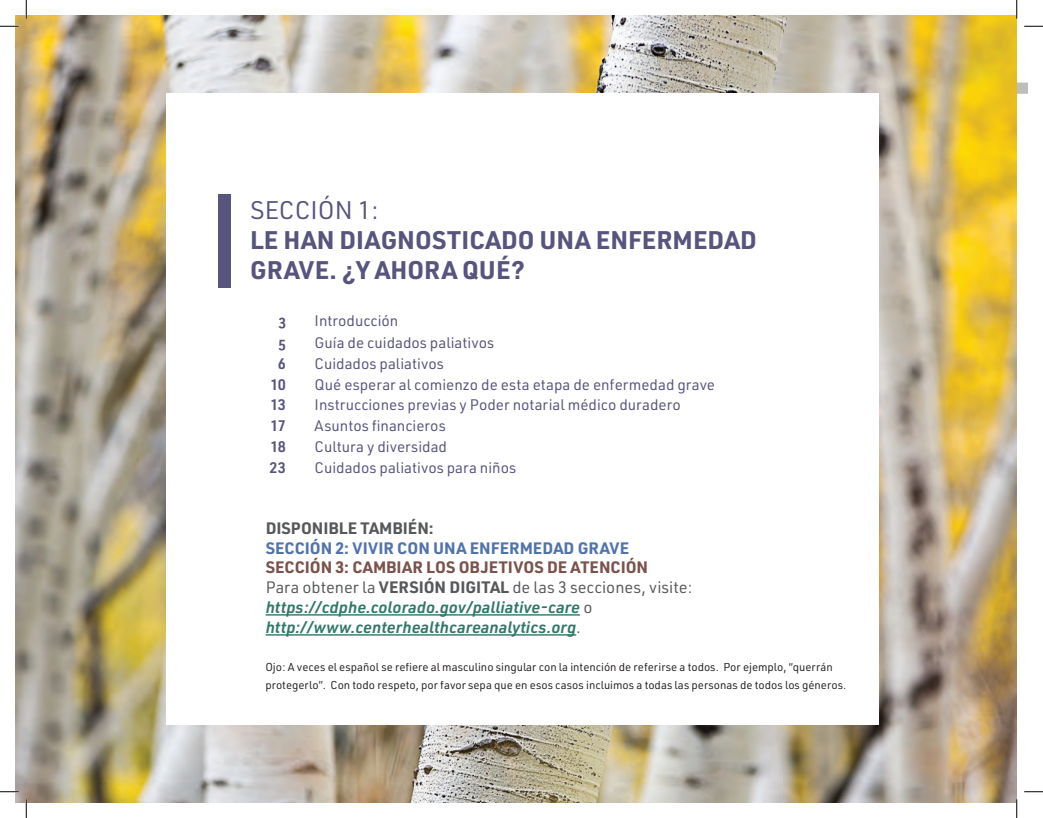
<style>
.page{position:relative;width:1043px;height:818px;background:#fff}
.page>*{position:absolute;margin:0;border:0;box-sizing:border-box;transform-origin:0 0}
.t1{font:700 25px/30px "URWDIN";color:#57547d}
.t2{font:25px "URWDIN";color:#57547d}
.t3{font:italic 600 16.25px/19.9px "URWDIN";color:#317769}
.t4{font:700 16.25px "URWDIN";color:#5173ac}
.t5{font:700 16.25px "URWDIN";color:#57585a}
.t6{font:15px/22.5px "URWDIN";color:#57547d}
.t7{font:600 15px/22.5px "URWDIN";letter-spacing:-.045em;color:#57547d}
.t8{font:11.25px/17.5px "URWDIN";color:#231f20}
.s1{font-weight:700;font-style:normal;color:#7b524c}
.s2{font-weight:400;font-style:normal;color:#57585a}
.s3{font-weight:700;font-style:normal;color:#57585a}
</style>
<div class="page">
<div style="left:1016px;top:82px;width:12px;height:12px;background:#bfbebe"></div>
<img style="left:15px;top:15px;width:1001px;height:787px">
<div style="left:166px;top:94px;width:712px;height:631px;background:#fff"></div>
<div style="left:219px;top:194px;width:12px;height:94px;background:#57547d"></div>
<hr style="left:266px;top:614px;width:314px;height:1px;background:#317769">
<hr style="left:266px;top:634px;width:310px;height:1px;background:#317769">
<svg style="left:0;top:25px;width:19px;height:2px"></svg>
<svg style="left:1024px;top:25px;width:18px;height:2px"></svg>
<svg style="left:0;top:790px;width:19px;height:2px"></svg>
<svg style="left:1024px;top:791px;width:18px;height:1px"></svg>
<svg style="left:25px;top:0;width:2px;height:19px"></svg>
<svg style="left:25px;top:799px;width:2px;height:19px"></svg>
<svg style="left:1015px;top:0;width:2px;height:19px"></svg>
<svg style="left:1015px;top:799px;width:2px;height:19px"></svg>
<h1 class="t2" style="left:250px;top:194px;width:130px">SECCIÓN 1:</h1>
<h1 class="t1" style="left:250px;top:224px;width:508px">LE HAN DIAGNOSTICADO UNA ENFERMEDAD<br>GRAVE. ¿Y AHORA QUÉ?</h1>
<p class="t7" style="left:278px;top:308px;width:9px">3<br>5</p>
<p class="t6" style="left:314px;top:308px;width:181px">Introducción<br>Guía de cuidados paliativos</p>
<p class="t7" style="left:278px;top:351px;width:10px">6</p>
<p class="t6" style="left:314px;top:352px;width:131px">Cuidados paliativos</p>
<p class="t7" style="left:270px;top:372px;width:17px">10</p>
<p class="t6" style="left:314px;top:372px;width:402px">Qué esperar al comienzo de esta etapa de enfermedad grave</p>
<p class="t7" style="left:270px;top:393px;width:17px">13</p>
<p class="t6" style="left:314px;top:393px;width:368px">Instrucciones previas y Poder notarial médico duradero</p>
<p class="t7" style="left:271px;top:414px;width:17px">17</p>
<p class="t6" style="left:314px;top:414px;width:133px">Asuntos financieros</p>
<p class="t7" style="left:270px;top:434px;width:17px">18</p>
<p class="t6" style="left:314px;top:434px;width:134px">Cultura y diversidad</p>
<p class="t7" style="left:269px;top:455px;width:18px">23</p>
<p class="t6" style="left:314px;top:455px;width:203px">Cuidados paliativos para niños</p>
<p class="t5" style="left:266px;top:517px;width:169px">DISPONIBLE TAMBIÉN:</p>
<p class="t4" style="left:266px;top:536px;width:365px">SECCIÓN 2: VIVIR CON UNA ENFERMEDAD GRAVE</p>
<p class="t3" style="left:266px;top:556px;width:428px"><span class="s1">SECCIÓN 3: CAMBIAR LOS OBJETIVOS DE ATENCIÓN<br></span><span class="s2">Para obtener la</span> <span class="s3">VERSIÓN DIGITAL</span> <span class="s2">de las 3 secciones, visite: </span>https://cdphe.colorado.gov/palliative-care <span class="s2">o </span>http://www.centerhealthcareanalytics.org<span class="s2">.</span></p>
<p class="t8" style="left:265px;top:658px;width:582px">Ojo: A veces el español se refiere al masculino singular con la intención de referirse a todos. Por ejemplo, “querrán protegerlo”. Con todo respeto, por favor sepa que en esos casos incluimos a todas las personas de todos los géneros.</p>
</div>
